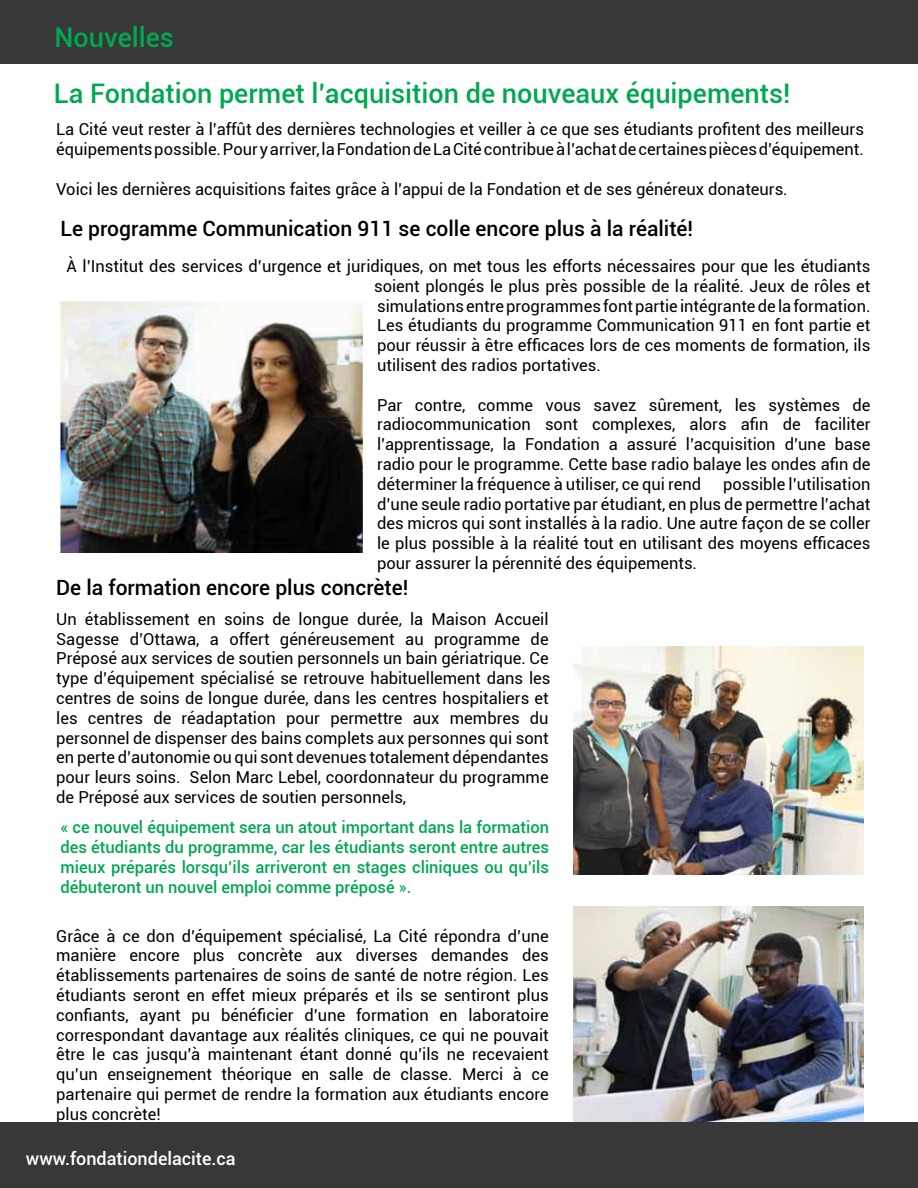
<style>
.page{position:relative;width:918px;height:1188px;background:#fff}
.page>*{position:absolute;margin:0;border:0;box-sizing:border-box;transform-origin:0 0}
.t1{font:500 27px/56.2px "Roboto";color:#00a851}
.t2{font:500 21px "Roboto";color:#000}
.t3{font:500 18px "Roboto";color:#fff}
.t4{font:16.5px/19.8px "Roboto";color:#000;text-align:justify}
.t5{font:500 16.5px/19.8px "Roboto";color:#00a851;text-align:justify}
</style>
<div class="page">
<img style="left:574px;top:646px;width:290px;height:228px">
<img style="left:574px;top:907px;width:290px;height:216px">
<div style="left:0;top:0;width:918px;height:64px;background:#383838"></div>
<img style="left:60px;top:301px;width:303px;height:252px">
<div style="left:0;top:1123px;width:918px;height:65px;background:#383838"></div>
<h1 class="t1" style="left:54px;top:8px;width:738px">Nouvelles<br>La Fondation permet l’acquisition de nouveaux équipements!</h1>
<p class="t4" style="left:56px;top:119px;width:809px">La Cité veut rester à l’affût des dernières technologies et veiller à ce que ses étudiants profitent des meilleurs équipements possible. Pour y arriver, la Fondation de La Cité contribue à l’achat de certaines pièces d’équipement.</p>
<p class="t4" style="left:56px;top:178px;width:733px">Voici les dernières acquisitions faites grâce à l’appui de la Fondation et de ses généreux donateurs.</p>
<p class="t2" style="left:60px;top:214px;width:634px">Le programme Communication 911 se colle encore plus à la réalité!</p>
<p class="t4" style="left:374px;top:256px;width:498px;text-indent:-307px">À l’Institut des services d’urgence et juridiques, on met tous les efforts nécessaires pour que les étudiants soient plongés le plus près possible de la réalité. Jeux de rôles et simulations entre programmes font partie intégrante de la formation.<br>Les étudiants du programme Communication 911 en font partie et pour réussir à être efficaces lors de ces moments de formation, ils utilisent des radios portatives.</p>
<p class="t4" style="left:377px;top:394px;width:495px">Par contre, comme vous savez sûrement, les systèmes de radiocommunication sont complexes, alors afin de faciliter l’apprentissage, la Fondation a assuré l’acquisition d’une base radio pour le programme. Cette base radio balaye les ondes afin de déterminer la fréquence à utiliser, ce qui rend</p>
<p class="t4" style="left:377px;top:473px;width:495px;text-indent:346px">possible l’utilisation d’une seule radio portative par étudiant, en plus de permettre l’achat des micros qui sont installés à la radio. Une autre façon de se coller le plus possible à la réalité tout en utilisant des moyens efficaces pour assurer la pérennité des équipements.</p>
<p class="t2" style="left:56px;top:572px;width:354px">De la formation encore plus concrète!</p>
<p class="t4" style="left:56px;top:608px;width:496px">Un établissement en soins de longue durée, la Maison Accueil Sagesse d’Ottawa, a offert généreusement au programme de Préposé aux services de soutien personnels un bain gériatrique. Ce type d’équipement spécialisé se retrouve habituellement dans les centres de soins de longue durée, dans les centres hospitaliers et les centres de réadaptation pour permettre aux membres du personnel de dispenser des bains complets aux personnes qui sont en perte d’autonomie ou qui sont devenues totalement dépendantes pour leurs soins. Selon Marc Lebel, coordonnateur du programme de Préposé aux services de soutien personnels,</p>
<p class="t5" style="left:60px;top:817px;width:490px">« ce nouvel équipement sera un atout important dans la formation des étudiants du programme, car les étudiants seront entre autres mieux préparés lorsqu’ils arriveront en stages cliniques ou qu’ils débuteront un nouvel emploi comme préposé ».</p>
<p class="t4" style="left:56px;top:925px;width:494px">Grâce à ce don d’équipement spécialisé, La Cité répondra d’une manière encore plus concrète aux diverses demandes des établissements partenaires de soins de santé de notre région. Les étudiants seront en effet mieux préparés et ils se sentiront plus confiants, ayant pu bénéficier d’une formation en laboratoire correspondant davantage aux réalités cliniques, ce qui ne pouvait être le cas jusqu’à maintenant étant donné qu’ils ne recevaient qu’un enseignement théorique en salle de classe. Merci à ce partenaire qui permet de rendre la formation aux étudiants encore plus concrète!</p>
<p class="t3" style="left:26px;top:1146px;width:211px">www.fondationdelacite.ca</p>
</div>
